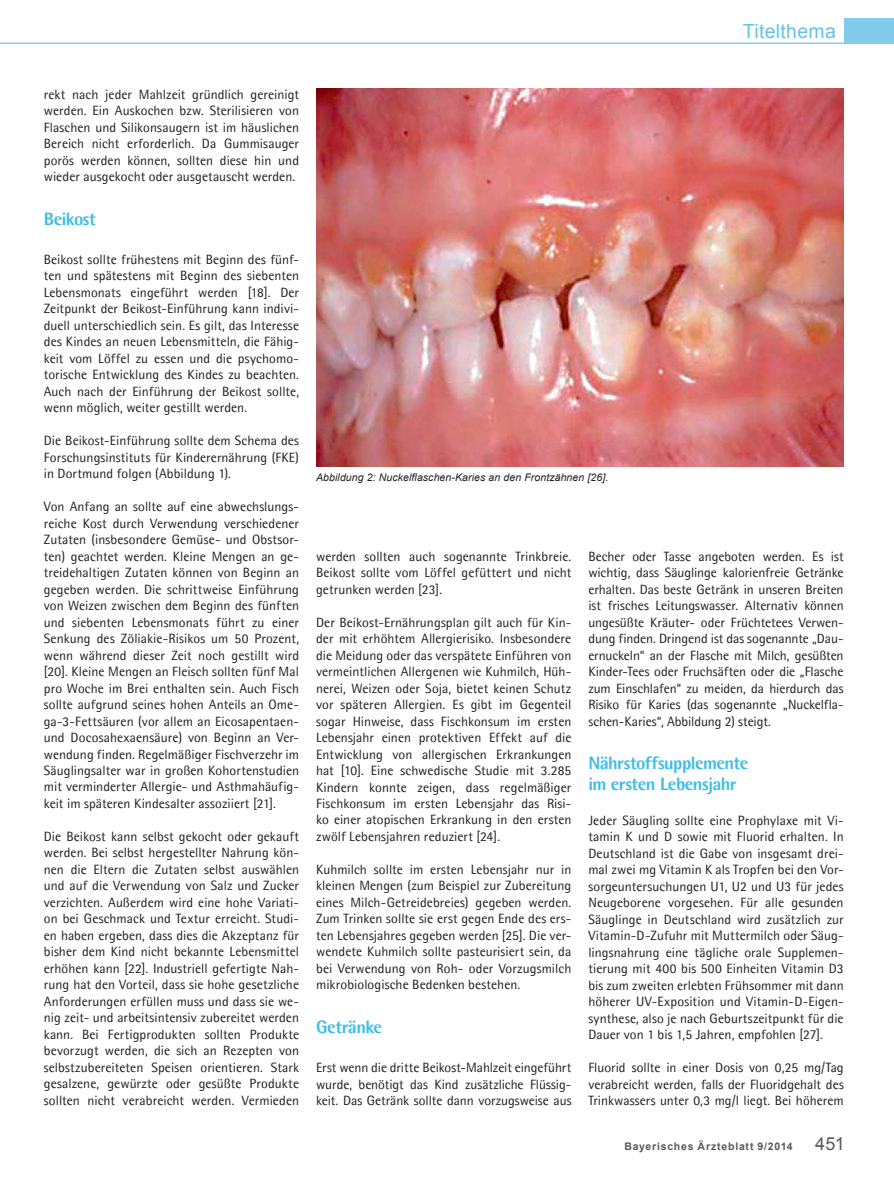
<style>
.page{position:relative;width:894px;height:1190px;background:#fff}
.page>*{position:absolute;margin:0;border:0;box-sizing:border-box;transform-origin:0 0}
.t1{font:19.5px "Arial";letter-spacing:.015em;color:#64c4ea}
.t2{font:800 18px/21px "Agfa Rotis Semisans";letter-spacing:-.03em;color:#3ebde7}
.t3{font:13.5px/16.5px "Agfa Rotis Semisans";color:#231f20;text-align:justify}
.t4{font:italic 10.5px "Arial";letter-spacing:.01em;color:#231f20}
.t5{font:700 10.5px "Arial";letter-spacing:.075em;color:#58595b}
.s1{font-weight:400;font-size:18px}
</style>
<div class="page">
<hr style="left:0;top:43px;width:893px;height:1px;background:#81ccec">
<div style="left:843px;top:18px;width:50px;height:26px;background:#81ccec"></div>
<img style="left:316px;top:89px;width:527px;height:378px">
<h1 class="t1" style="left:742px;top:20px;width:94px">Titelthema</h1>
<p class="t3" style="left:44px;top:86px;width:257px">rekt nach jeder Mahlzeit gründlich gereinigt werden. Ein Auskochen bzw. Sterilisieren von Flaschen und Silikonsaugern ist im häuslichen Bereich nicht erforderlich. Da Gummisauger porös werden können, sollten diese hin und wieder ausgekocht oder ausgetauscht werden.</p>
<h2 class="t2" style="left:44px;top:208px;width:53px">Beikost</h2>
<p class="t3" style="left:44px;top:251px;width:257px">Beikost sollte frühestens mit Beginn des fünf&shy;ten und spätestens mit Beginn des siebenten Lebensmonats eingeführt werden [18]. Der Zeitpunkt der Beikost-Einführung kann indivi&shy;duell unterschiedlich sein. Es gilt, das Interesse des Kindes an neuen Lebensmitteln, die Fähig&shy;keit vom Löffel zu essen und die psychomo&shy;torische Entwicklung des Kindes zu beachten.<br>Auch nach der Einführung der Beikost sollte, wenn möglich, weiter gestillt werden.</p>
<p class="t3" style="left:44px;top:432px;width:257px">Die Beikost-Einführung sollte dem Schema des Forschungsinstituts für Kinderernährung (FKE) in Dortmund folgen (Abbildung 1).</p>
<p class="t3" style="left:44px;top:498px;width:257px">Von Anfang an sollte auf eine abwechslungs&shy;reiche Kost durch Verwendung verschiedener Zutaten (insbesondere Gemüse- und Obstsor&shy;ten) geachtet werden. Kleine Mengen an ge&shy;treidehaltigen Zutaten können von Beginn an gegeben werden. Die schrittweise Einführung von Weizen zwischen dem Beginn des fünften und siebenten Lebensmonats führt zu einer Senkung des Zöliakie-Risikos um 50 Prozent, wenn während dieser Zeit noch gestillt wird [20]. Kleine Mengen an Fleisch sollten fünf Mal pro Woche im Brei enthalten sein. Auch Fisch sollte aufgrund seines hohen Anteils an Ome&shy;ga-3-Fettsäuren (vor allem an Eicosapentaen&shy;und Docosahexaensäure) von Beginn an Ver&shy;wendung finden. Regelmäßiger Fischverzehr im Säuglingsalter war in großen Kohortenstudien mit verminderter Allergie- und Asthmahäufig&shy;keit im späteren Kindesalter assoziiert [21].</p>
<p class="t3" style="left:44px;top:828px;width:257px">Die Beikost kann selbst gekocht oder gekauft werden. Bei selbst hergestellter Nahrung kön&shy;nen die Eltern die Zutaten selbst auswählen und auf die Verwendung von Salz und Zucker verzichten. Außerdem wird eine hohe Variati&shy;on bei Geschmack und Textur erreicht. Studi&shy;en haben ergeben, dass dies die Akzeptanz für bisher dem Kind nicht bekannte Lebensmittel erhöhen kann [22]. Industriell gefertigte Nah&shy;rung hat den Vorteil, dass sie hohe gesetzliche Anforderungen erfüllen muss und dass sie we&shy;nig zeit- und arbeitsintensiv zubereitet werden kann. Bei Fertigprodukten sollten Produkte bevorzugt werden, die sich an Rezepten von selbstzubereiteten Speisen orientieren. Stark gesalzene, gewürzte oder gesüßte Produkte sollten nicht verabreicht werden. Vermieden</p>
<p class="t4" style="left:316px;top:471px;width:294px">Abbildung 2: Nuckelflaschen-Karies an den Frontzähnen [26].</p>
<p class="t3" style="left:316px;top:548px;width:257px">werden sollten auch sogenannte Trinkbreie.<br>Beikost sollte vom Löffel gefüttert und nicht getrunken werden [23].</p>
<p class="t3" style="left:316px;top:614px;width:257px">Der Beikost-Ernährungsplan gilt auch für Kin&shy;der mit erhöhtem Allergierisiko. Insbesondere die Meidung oder das verspätete Einführen von vermeintlichen Allergenen wie Kuhmilch, Hüh&shy;nerei, Weizen oder Soja, bietet keinen Schutz vor späteren Allergien. Es gibt im Gegenteil sogar Hinweise, dass Fischkonsum im ersten Lebensjahr einen protektiven Effekt auf die Entwicklung von allergischen Erkrankungen hat [10]. Eine schwedische Studie mit 3.285<br>Kindern konnte zeigen, dass regelmäßiger Fischkonsum im ersten Lebensjahr das Risi&shy;ko einer atopischen Erkrankung in den ersten zwölf Lebensjahren reduziert [24].</p>
<p class="t3" style="left:316px;top:861px;width:257px">Kuhmilch sollte im ersten Lebensjahr nur in kleinen Mengen (zum Beispiel zur Zubereitung eines Milch-Getreidebreies) gegeben werden.<br>Zum Trinken sollte sie erst gegen Ende des ers&shy;ten Lebensjahres gegeben werden [25]. Die ver&shy;wendete Kuhmilch sollte pasteurisiert sein, da bei Verwendung von Roh- oder Vorzugsmilch mikrobiologische Bedenken bestehen.</p>
<h2 class="t2" style="left:316px;top:1016px;width:67px">Getränke</h2>
<p class="t3" style="left:316px;top:1059px;width:257px">Erst wenn die dritte Beikost-Mahlzeit eingeführt wurde, benötigt das Kind zusätzliche Flüssig&shy;keit. Das Getränk sollte dann vorzugsweise aus</p>
<p class="t3" style="left:588px;top:548px;width:257px">Becher oder Tasse angeboten werden. Es ist wichtig, dass Säuglinge kalorienfreie Getränke erhalten. Das beste Getränk in unseren Breiten ist frisches Leitungswasser. Alternativ können ungesüßte Kräuter- oder Früchtetees Verwen&shy;dung finden. Dringend ist das sogenannte „Dau&shy;ernuckeln“ an der Flasche mit Milch, gesüßten Kinder-Tees oder Fruchsäften oder die „Flasche zum Einschlafen“ zu meiden, da hierdurch das Risiko für Karies (das sogenannte „Nuckelfla&shy;schen-Karies“, Abbildung 2) steigt.</p>
<h2 class="t2" style="left:588px;top:752px;width:162px">Nährstoffsupplemente im ersten Lebensjahr</h2>
<p class="t3" style="left:588px;top:812px;width:257px">Jeder Säugling sollte eine Prophylaxe mit Vi&shy;tamin K und D sowie mit Fluorid erhalten. In Deutschland ist die Gabe von insgesamt drei&shy;mal zwei mg Vitamin K als Tropfen bei den Vor&shy;sorgeuntersuchungen U1, U2 und U3 für jedes Neugeborene vorgesehen. Für alle gesunden Säuglinge in Deutschland wird zusätzlich zur Vitamin-D-Zufuhr mit Muttermilch oder Säug&shy;lingsnahrung eine tägliche orale Supplemen&shy;tierung mit 400 bis 500 Einheiten Vitamin D3 bis zum zweiten erlebten Frühsommer mit dann höherer UV-Exposition und Vitamin-D-Eigen&shy;synthese, also je nach Geburtszeitpunkt für die Dauer von 1 bis 1,5 Jahren, empfohlen [27].</p>
<p class="t3" style="left:588px;top:1059px;width:257px">Fluorid sollte in einer Dosis von 0,25 mg/Tag verabreicht werden, falls der Fluoridgehalt des Trinkwassers unter 0,3 mg/l liegt. Bei höherem</p>
<p class="t5" style="left:624px;top:1140px;width:222px">Bayerisches Ärzteblatt 9/2014 <span class="s1">451</span></p>
</div>
